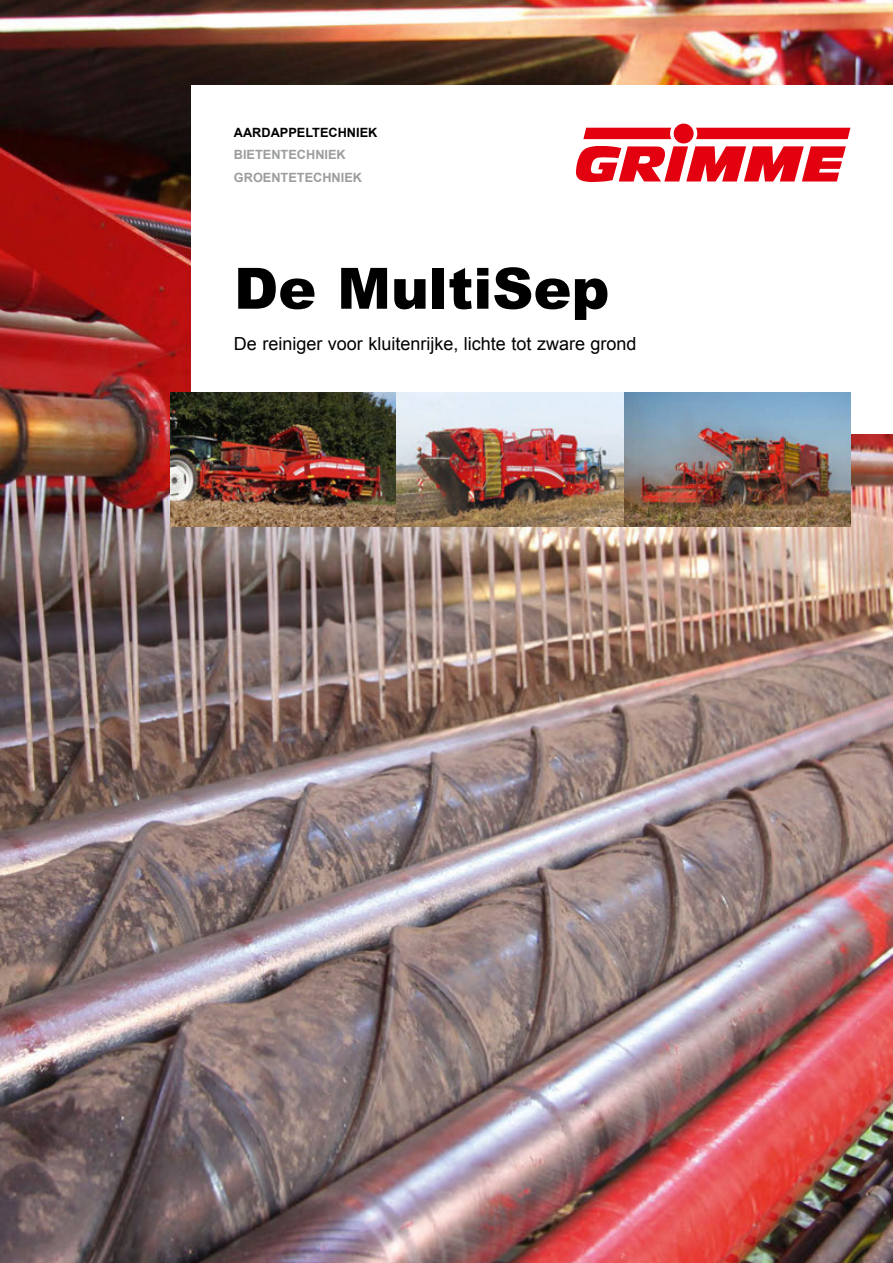
<style>
.page{position:relative;width:893px;height:1263px;background:#fff}
.page>*{position:absolute;margin:0;border:0;box-sizing:border-box;transform-origin:0 0}
.t1{font:900 57px "Arial";color:#000}
.t2{font:18px "Arial";color:#000}
.t3{font:700 12.75px/22.5px "Arial";color:#9c9d9d}
.t4{font:700 12.75px "Arial";color:#000}
</style>
<div class="page">
<img style="left:0;top:0;width:893px;height:1263px">
<div style="left:191px;top:85px;width:702px;height:349px;background:#fff"></div>
<div style="left:674px;top:124px;width:20px;height:19px;background:#e3000f;border-radius:50%"></div>
<div style="left:696px;top:128px;width:154px;height:11px;background:#e3000f"></div>
<svg style="left:583px;top:128px;width:88px;height:11px"></svg>
<svg style="left:576px;top:146px;width:270px;height:36px"></svg>
<img style="left:170px;top:392px;width:680px;height:134px">
<p class="t4" style="left:234px;top:124px;width:145px">AARDAPPELTECHNIEK</p>
<p class="t3" style="left:234px;top:144px;width:130px">BIETENTECHNIEK<br>GROENTETECHNIEK</p>
<h1 class="t1" style="left:234px;top:247px;width:377px">De MultiSep</h1>
<p class="t2" style="left:234px;top:332px;width:404px">De reiniger voor kluitenrijke, lichte tot zware grond</p>
</div>
